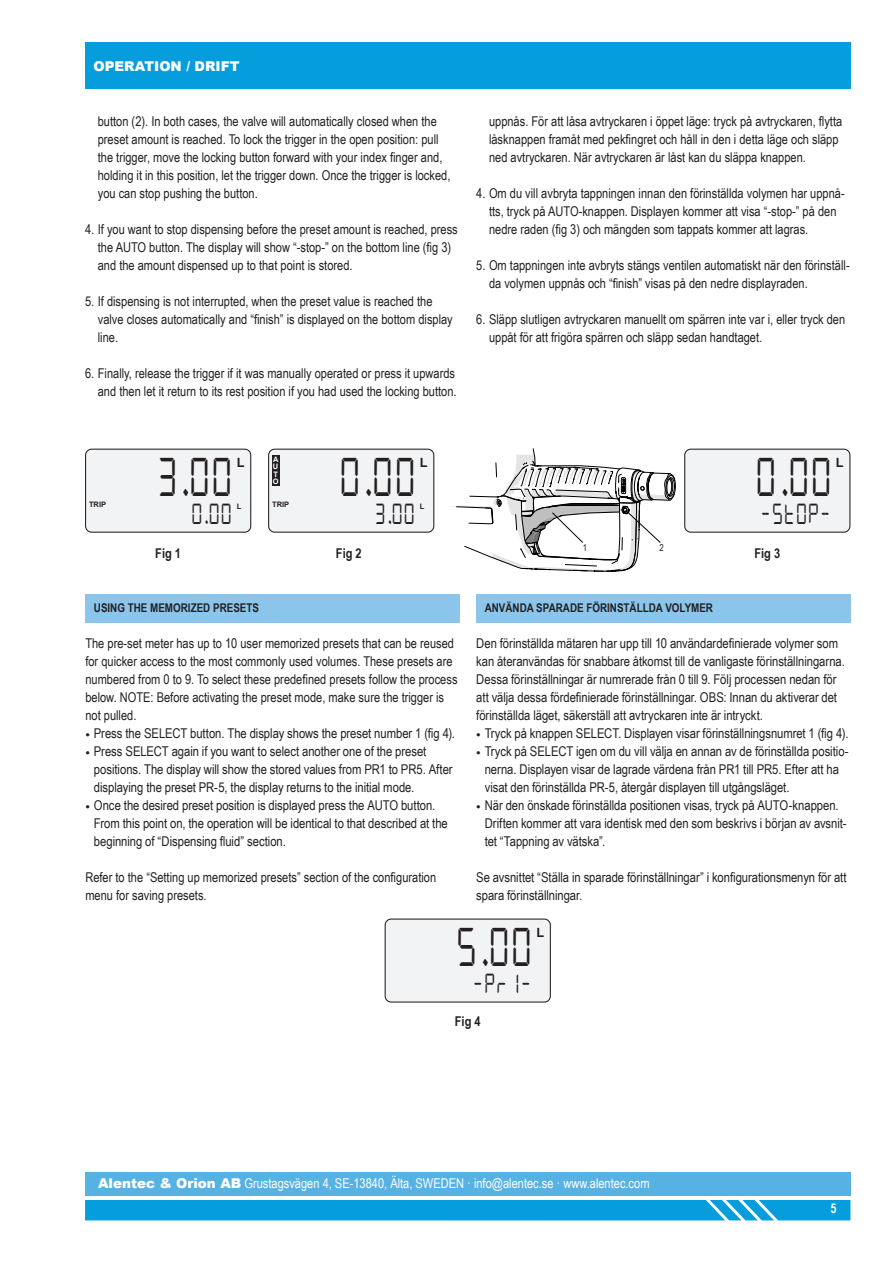
<style>
.page{position:relative;width:893px;height:1263px;background:#fff}
.page>*{position:absolute;margin:0;border:0;box-sizing:border-box;transform-origin:0 0}
.t1{font:54.45px "alarmclock";color:#231f20;scale:.7 1}
.t2{font:29.1px "alarmclock";color:#231f20;scale:.7 1}
.body_text{font:13.5px/18px "Arial Narrow";color:#231f20}
.t3{font:13.5px "Arial Narrow";color:#fff}
.body_text-2{font:700 13.5px "Arial Narrow";color:#231f20}
.titulos_apartados{font:900 13.5px "Arial";color:#fff}
.t4{font:700 13.5px "Arial Narrow";color:#fff}
.t5{font:700 12.75px "Arial";color:#231f20}
.t6{font:700 12px "Arial Narrow";color:#231f20}
.t7{font:9.45px "Arial Narrow";color:#1d1d1b}
.t8{font:700 7.5px "Arial";color:#231f20}
.t9{font:700 7.5px/7.4px "Arial";color:#fff;text-align:justify}
.s1{font-family:"Helvetica Neue LT Std";font-size:9px}
.s2{font-family:"Arial";font-weight:900}
</style>
<div class="page">
<div style="left:85px;top:1200px;width:765px;height:20px;background:#069ddc"></div>
<div style="left:85px;top:1172px;width:765px;height:24px;background:#57b2e4"></div>
<div style="left:85px;top:43px;width:765px;height:46px;background:#069ddc"></div>
<div style="left:85px;top:595px;width:375px;height:28px;background:#8bc5eb"></div>
<div style="left:476px;top:595px;width:374px;height:28px;background:#8bc5eb"></div>
<div style="left:86px;top:449px;width:165px;height:83px;background:#f2f3f4;border-radius:6px"></div>
<div style="left:85px;top:449px;width:166px;height:84px;border:1px solid #231f20;border-radius:6px"></div>
<div style="left:269px;top:449px;width:165px;height:83px;background:#f2f3f4;border-radius:6px"></div>
<div style="left:268px;top:449px;width:166px;height:84px;border:1px solid #231f20;border-radius:6px"></div>
<div style="left:272px;top:455px;width:7px;height:30px;background:#231f20"></div>
<div style="left:685px;top:449px;width:165px;height:83px;background:#f2f3f4;border-radius:6px"></div>
<div style="left:684px;top:449px;width:166px;height:84px;border:1px solid #231f20;border-radius:6px"></div>
<svg style="left:451px;top:448px;width:225px;height:124px"></svg>
<div style="left:385px;top:919px;width:165px;height:83px;background:#f2f3f4;border-radius:6px"></div>
<div style="left:385px;top:918px;width:166px;height:84px;border:1px solid #231f20;border-radius:6px"></div>
<p class="titulos_apartados" style="left:94px;top:56px;width:148px">OPERATION / DRIFT</p>
<p class="body_text" style="left:98px;top:112px;width:354px">button (2). In both cases, the valve will automatically closed when the preset amount is reached. To lock the trigger in the open position: pull the trigger, move the locking button forward with your index finger and, holding it in this position, let the trigger down. Once the trigger is locked, you can stop pushing the button.</p>
<p class="body_text" style="left:98px;top:220px;width:362px;text-indent:-13px">4. If you want to stop dispensing before the preset amount is reached, press the AUTO button. The display will show “-stop-” on the bottom line (fig 3) and the amount dispensed up to that point is stored.</p>
<p class="body_text" style="left:98px;top:292px;width:357px;text-indent:-13px">5. If dispensing is not interrupted, when the preset value is reached the valve closes automatically and “finish” is displayed on the bottom display line.</p>
<p class="body_text" style="left:85px;top:364px;width:373px;text-align:right">6. Finally, release the trigger if it was manually operated or press it upwards and then let it return to its rest position if you had used the locking button.</p>
<p class="body_text" style="left:489px;top:112px;width:355px">uppnås. För att låsa avtryckaren i öppet läge: tryck på avtryckaren, flytta låsknappen framåt med pekfingret och håll in den i detta läge och släpp ned avtryckaren. När avtryckaren är låst kan du släppa knappen.</p>
<p class="body_text" style="left:489px;top:184px;width:357px;text-indent:-13px">4. Om du vill avbryta tappningen innan den förinställda volymen har uppnå&shy;tts, tryck på AUTO-knappen. Displayen kommer att visa “-stop-” på den nedre raden (fig 3) och mängden som tappats kommer att lagras.</p>
<p class="body_text" style="left:489px;top:256px;width:362px;text-indent:-13px">5. Om tappningen inte avbryts stängs ventilen automatiskt när den förinställ&shy;da volymen uppnås och “finish” visas på den nedre displayraden.</p>
<p class="body_text" style="left:489px;top:310px;width:358px;text-indent:-13px">6. Släpp slutligen avtryckaren manuellt om spärren inte var i, eller tryck den uppåt för att frigöra spärren och släpp sedan handtaget.</p>
<p class="t1" style="left:159px;top:450px;width:121px">3.00</p>
<p class="t2" style="left:193px;top:500px;width:65px">0.00</p>
<p class="t5" style="left:237px;top:453px;width:9px">L</p>
<p class="t8" style="left:89px;top:499px;width:19px">TRIP</p>
<p class="t8" style="left:237px;top:501px;width:6px">L</p>
<p class="t9" style="left:273px;top:456px;width:7px">A</p>
<p class="t9" style="left:273px;top:463px;width:7px">U T O</p>
<p class="t1" style="left:758px;top:450px;width:121px">0.00</p>
<p class="t2" style="left:761px;top:500px;width:109px">-StOP-</p>
<p class="t1" style="left:342px;top:450px;width:121px">0.00</p>
<p class="t2" style="left:376px;top:500px;width:65px">3.00</p>
<p class="t5" style="left:420px;top:453px;width:9px">L</p>
<p class="t5" style="left:836px;top:453px;width:9px">L</p>
<p class="t8" style="left:272px;top:499px;width:19px">TRIP</p>
<p class="t8" style="left:420px;top:501px;width:6px">L</p>
<p class="t7" style="left:583px;top:540px;width:6px">1</p>
<p class="t7" style="left:659px;top:540px;width:6px">2</p>
<p class="body_text-2" style="left:155px;top:543px;width:27px">Fig 1</p>
<p class="body_text-2" style="left:336px;top:543px;width:27px">Fig 2</p>
<p class="body_text-2" style="left:754px;top:543px;width:27px">Fig 3</p>
<p class="t6" style="left:94px;top:599px;width:167px">USING THE MEMORIZED PRESETS</p>
<p class="body_text" style="left:85px;top:634px;width:374px">The pre-set meter has up to 10 user memorized presets that can be reused for quicker access to the most commonly used volumes. These presets are numbered from 0 to 9. To select these predefined presets follow the process below. NOTE: Before activating the preset mode, make sure the trigger is not pulled.</p>
<p class="body_text" style="left:85px;top:724px;width:371px"><span class="s1">•</span> Press the SELECT button. The display shows the preset number 1 (fig 4).</p>
<p class="body_text" style="left:94px;top:742px;width:360px;text-indent:-9px"><span class="s1">•</span> Press SELECT again if you want to select another one of the preset positions. The display will show the stored values from PR1 to PR5. After displaying the preset PR-5, the display returns to the initial mode.</p>
<p class="body_text" style="left:94px;top:796px;width:355px;text-indent:-9px"><span class="s1">•</span> Once the desired preset position is displayed press the AUTO button.<br>From this point on, the operation will be identical to that described at the beginning of “Dispensing fluid” section.</p>
<p class="body_text" style="left:85px;top:868px;width:352px">Refer to the “Setting up memorized presets” section of the configuration menu for saving presets.</p>
<p class="t6" style="left:485px;top:599px;width:230px">ANVÄNDA SPARADE FÖRINSTÄLLDA VOLYMER</p>
<p class="body_text" style="left:476px;top:634px;width:370px">Den förinställda mätaren har upp till 10 användardefinierade volymer som kan återanvändas för snabbare åtkomst till de vanligaste förinställningarna.<br>Dessa förinställningar är numrerade från 0 till 9. Följ processen nedan för att välja dessa fördefinierade förinställningar. OBS: Innan du aktiverar det förinställda läget, säkerställ att avtryckaren inte är intryckt.</p>
<p class="body_text" style="left:476px;top:724px;width:374px"><span class="s1">•</span> Tryck på knappen SELECT. Displayen visar förinställningsnumret 1 (fig 4).</p>
<p class="body_text" style="left:485px;top:742px;width:365px;text-indent:-9px"><span class="s1">•</span> Tryck på SELECT igen om du vill välja en annan av de förinställda positio&shy;nerna. Displayen visar de lagrade värdena från PR1 till PR5. Efter att ha visat den förinställda PR-5, återgår displayen till utgångsläget.</p>
<p class="body_text" style="left:485px;top:796px;width:363px;text-indent:-9px"><span class="s1">•</span> När den önskade förinställda positionen visas, tryck på AUTO-knappen.<br>Driften kommer att vara identisk med den som beskrivs i början av avsnit&shy;tet “Tappning av vätska”.</p>
<p class="body_text" style="left:476px;top:868px;width:372px">Se avsnittet “Ställa in sparade förinställningar” i konfigurationsmenyn för att spara förinställningar.</p>
<p class="t1" style="left:459px;top:920px;width:121px">5.00</p>
<p class="t2" style="left:474px;top:970px;width:91px">-Pr1-</p>
<p class="t5" style="left:536px;top:923px;width:9px">L</p>
<p class="body_text-2" style="left:455px;top:1011px;width:27px">Fig 4</p>
<p class="t3" style="left:98px;top:1173px;width:553px"><span class="s2">Alentec &amp; Orion AB</span> Grustagsvägen 4, SE-13840, Älta, SWEDEN · info@alentec.se · www.alentec.com</p>
<p class="t4" style="left:831px;top:1198px;width:8px">5</p>
</div>
